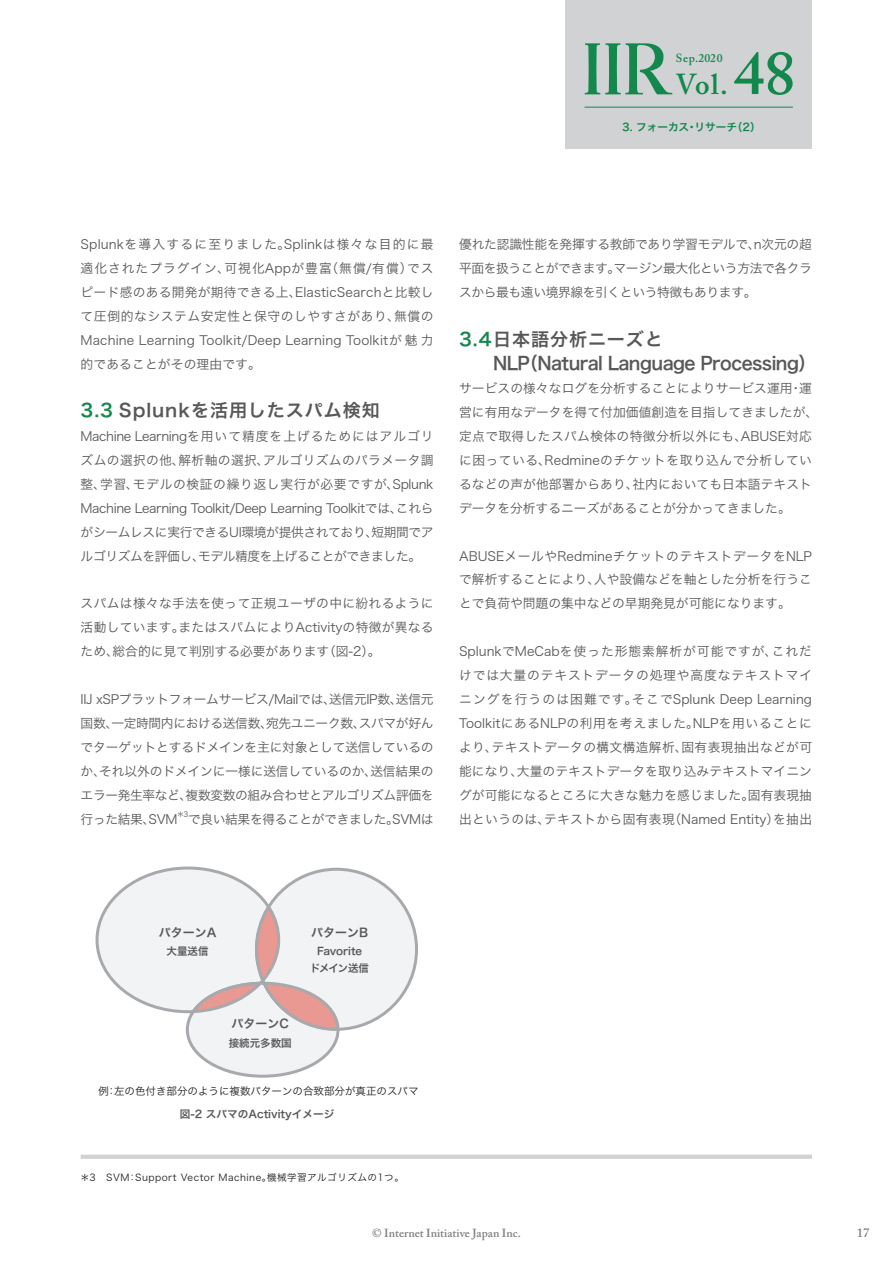
<style>
.page{position:relative;width:893px;height:1263px;background:#fff}
.page>*{position:absolute;margin:0;border:0;box-sizing:border-box;transform-origin:0 0}
.t1{font:600 28.65px "Adobe Caslon Pro";color:#12884d}
._1_タイトル1_1{font:18px/23.9px "Hira Kaku Pro W6";letter-spacing:-.03em;color:#57585a}
._1_タイトル1_1-2{font:18px "Hira Kaku Pro W6";letter-spacing:.05em;color:#57585a}
.本文{font:12.75px/23.9px "Hira Kaku Pro W3";color:#57585a;text-align:justify}
.本文-2{font:12.75px "Hira Kaku Pro W3";letter-spacing:-.03em;color:#57585a}
.t2{font:600 12.75px "Adobe Caslon Pro";color:#808285}
.t3{font:12px "Hira Kaku Pro W6";color:#57585a}
.t4{font:600 11.7px "Adobe Caslon Pro";color:#808285}
.t5{font:600 11.7px "Adobe Caslon Pro";letter-spacing:.05em;color:#12884d}
.図{font:10.65px "Hira Kaku Pro W6";color:#57585a}
.t6{font:10.65px "Hira Kaku Pro W6";color:#12884d}
.t7{font:10.5px "Hira Kaku Pro W3";color:#231f20}
.t8{font:10.5px/16.5px "Hira Kaku Pro W6";letter-spacing:-.025em;color:#57585a;text-align:center}
.t9{font:10.5px "Hira Kaku Pro W6";letter-spacing:-.005em;color:#57585a}
.注釈{font:9.6px "Hira Kaku Pro W3";letter-spacing:.05em;color:#231f20}
.本文-3{font:7.5px "Hira Kaku Pro W3";color:#57585a}
.s1{font-size:61.65px}
.s2{color:#12884d}
</style>
<div class="page">
<div style="left:565px;top:0;width:247px;height:149px;background:#d1d2d4"></div>
<hr style="left:585px;top:107px;width:208px;height:1px;background:#12884d">
<svg style="left:585px;top:43px;width:87px;height:51px"></svg>
<div style="left:81px;top:1154px;width:731px;height:5px;background:#d1d2d4"></div>
<svg style="left:96px;top:866px;width:322px;height:212px"></svg>
<h1 class="t1" style="left:676px;top:67px;width:121px">Vol.<span class="s1">48</span></h1>
<p class="t5" style="left:676px;top:51px;width:48px">Sep.2020</p>
<p class="t6" style="left:622px;top:118px;width:140px">3. フォーカス・リサーチ（2）</p>
<p class="本文" style="left:81px;top:232px;width:354px">Splunkを導入するに至りました。Splinkは様々な目的に最適化されたプラグイン、可視化Appが豊富（無償/有償）でスピード感のある開発が期待できる上、ElasticSearchと比較して圧倒的なシステム安定性と保守のしやすさがあり、無償のMachine Learning Toolkit/Deep Learning Toolkitが魅力的であることがその理由です。</p>
<p class="_1_タイトル1_1-2" style="left:81px;top:394px;width:301px"><span class="s2">3.3</span> Splunkを活用したスパム検知</p>
<p class="本文" style="left:81px;top:423px;width:355px">Machine Learningを用いて精度を上げるためにはアルゴリズムの選択の他、解析軸の選択、アルゴリズムのパラメータ調整、学習、モデルの検証の繰り返し実行が必要ですが、Splunk Machine Learning Toolkit/Deep Learning Toolkitでは、これらがシームレスに実行できるUI環境が提供されており、短期間でアルゴリズムを評価し、モデル精度を上げることができました。</p>
<p class="本文" style="left:81px;top:591px;width:355px">スパムは様々な手法を使って正規ユーザの中に紛れるように活動しています。またはスパムによりActivityの特徴が異なるため、総合的に見て判別する必要があります（図-2）。</p>
<p class="本文" style="left:81px;top:686px;width:355px">IIJ xSPプラットフォームサービス/Mailでは、送信元IP数、送信元国数、一定時間内における送信数、宛先ユニーク数、スパマが好んでターゲットとするドメインを主に対象として送信しているのか、それ以外のドメインに一様に送信しているのか、送信結果のエラー発生率など、複数変数の組み合わせとアルゴリズム評価を行った結果、SVM</p>
<p class="本文-3" style="left:177px;top:808px;width:13px">＊3</p>
<p class="本文-2" style="left:188px;top:807px;width:247px">で良い結果を得ることができました。SVMは</p>
<p class="本文" style="left:459px;top:232px;width:354px">優れた認識性能を発揮する教師であり学習モデルで、n次元の超平面を扱うことができます。マージン最大化という方法で各クラスから最も遠い境界線を引くという特徴もあります。</p>
<p class="_1_タイトル1_1" style="left:493px;top:326px;width:324px;text-indent:-34px"><span class="s2">3.4</span>日本語分析ニーズと<br>NLP（Natural Language Processing）</p>
<p class="本文" style="left:459px;top:375px;width:361px;text-align:left">サービスの様々なログを分析することによりサービス運用・運営に有用なデータを得て付加価値創造を目指してきましたが、定点で取得したスパム検体の特徴分析以外にも、ABUSE対応に困っている、Redmineのチケットを取り込んで分析しているなどの声が他部署からあり、社内においても日本語テキストデータを分析するニーズがあることが分かってきました。</p>
<p class="本文" style="left:459px;top:543px;width:354px">ABUSEメールやRedmineチケットのテキストデータをNLPで解析することにより、人や設備などを軸とした分析を行うことで負荷や問題の集中などの早期発見が可能になります。</p>
<p class="本文" style="left:459px;top:638px;width:355px">SplunkでMeCabを使った形態素解析が可能ですが、これだけでは大量のテキストデータの処理や高度なテキストマイニングを行うのは困難です。そこでSplunk Deep Learning ToolkitにあるNLPの利用を考えました。NLPを用いることにより、テキストデータの構文構造解析、固有表現抽出などが可能になり、大量のテキストデータを取り込みテキストマイニングが可能になるところに大きな魅力を感じました。固有表現抽出というのは、テキストから固有表現（Named Entity）を抽出</p>
<p class="t3" style="left:159px;top:921px;width:59px">パターンA</p>
<p class="t9" style="left:167px;top:942px;width:43px">大量送信</p>
<p class="t3" style="left:231px;top:1013px;width:59px">パターンC</p>
<p class="t9" style="left:229px;top:1034px;width:64px">接続元多数国</p>
<p class="t3" style="left:311px;top:921px;width:59px">パターンB</p>
<p class="t8" style="left:310px;top:943px;width:61px">Favorite<br>ドメイン送信</p>
<p class="t7" style="left:98px;top:1081px;width:322px">例：左の色付き部分のように複数パターンの合致部分が真正のスパマ</p>
<p class="図" style="left:180px;top:1104px;width:156px">図-2 スパマのActivityイメージ</p>
<p class="注釈" style="left:80px;top:1169px;width:325px">＊3 SVM：Support Vector Machine。機械学習アルゴリズムの1つ。</p>
<p class="t4" style="left:372px;top:1226px;width:150px">© Internet Initiative Japan Inc.</p>
<p class="t2" style="left:857px;top:1225px;width:14px">17</p>
</div>
